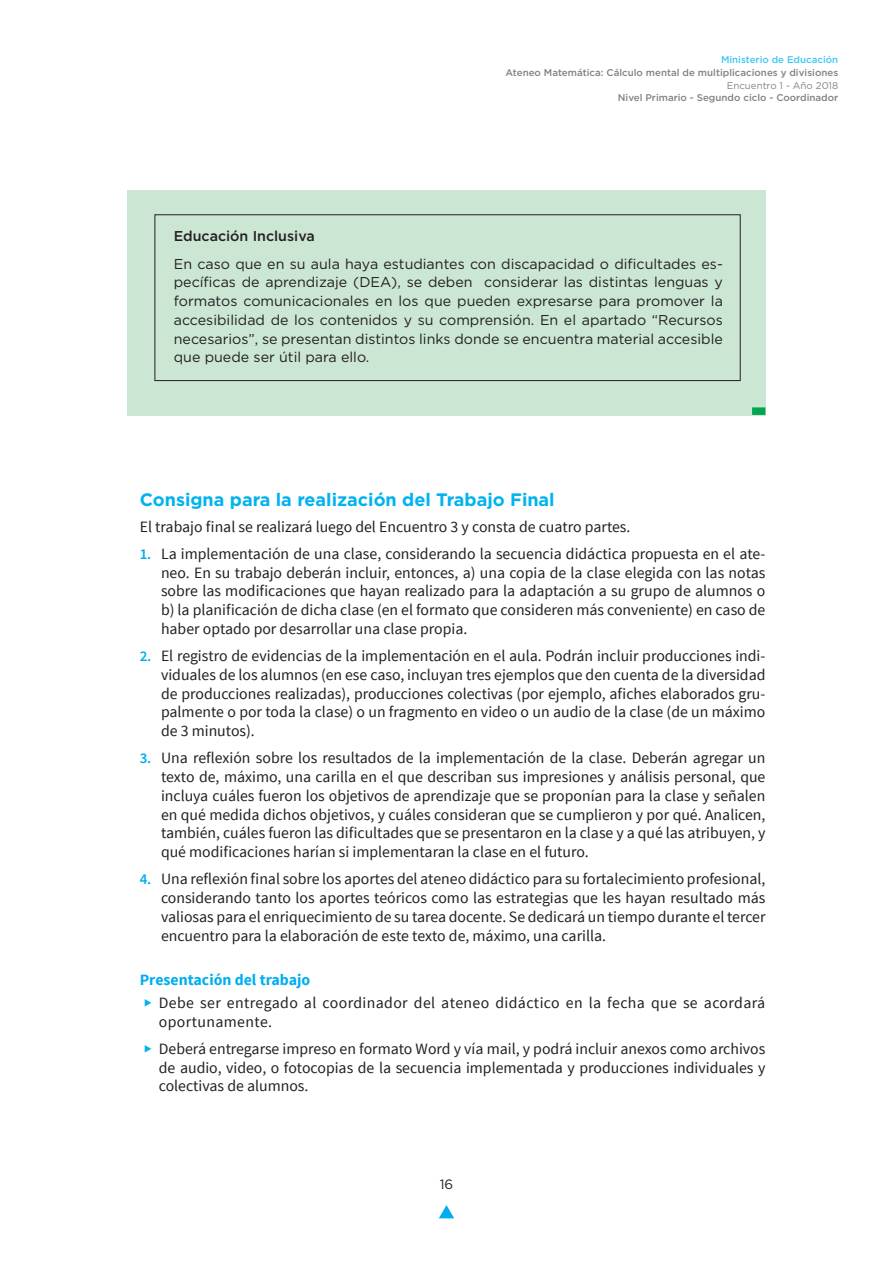
<style>
.page{position:relative;width:893px;height:1263px;background:#fff}
.page>*{position:absolute;margin:0;border:0;box-sizing:border-box;transform-origin:0 0}
.t1{font:700 18px "Gotham";color:#00b3ef}
.t2{font:15.75px/18.8px "Source Sans Pro";color:#231f20;text-align:justify}
.t3{font:15.75px/18.8px "Source Sans Pro";letter-spacing:.025em;color:#231f20}
.t4{font:700 15.75px "Source Sans Pro";color:#00aeef}
.t5{font:14.25px/18.8px "Gotham";color:#231f20;text-align:justify}
.t6{font:500 14.25px "Gotham";color:#231f20}
.t7{font:13.5px "Gotham";color:#231f20}
.t8{font:500 9.75px "Gotham";color:#808285}
.t9{font:500 9.75px "Gotham";color:#40c7f4}
.t10{font:9.75px "Gotham";color:#808285}
.s1{font-weight:600;font-size:15px;color:#00aeef}
.s2{color:#00b3ef}
</style>
<div class="page">
<svg style="left:439px;top:1205px;width:15px;height:13px"></svg>
<div style="left:127px;top:190px;width:638px;height:75px;background:#cbe6d3"></div>
<div style="left:127px;top:236px;width:638px;height:150px;background:#cbe6d3"></div>
<div style="left:127px;top:357px;width:638px;height:58px;background:#cbe6d3"></div>
<div style="left:752px;top:407px;width:13px;height:8px;background:#00a54f"></div>
<div style="left:155px;top:214px;width:586px;height:167px;border:1px solid #231f20"></div>
<p class="t9" style="left:721px;top:53px;width:119px">Ministerio de Educación</p>
<p class="t8" style="left:505px;top:66px;width:334px">Ateneo Matemática: Cálculo mental de multiplicaciones y divisiones</p>
<p class="t10" style="left:727px;top:79px;width:113px">Encuentro 1 - Año 2018</p>
<p class="t8" style="left:618px;top:92px;width:222px">Nivel Primario - Segundo ciclo - Coordinador</p>
<p class="t6" style="left:174px;top:227px;width:143px">Educación Inclusiva</p>
<p class="t5" style="left:174px;top:254px;width:551px">En caso que en su aula haya estudiantes con discapacidad o dificultades es&shy;pecíficas de aprendizaje (DEA), se deben considerar las distintas lenguas y formatos comunicacionales en los que pueden expresarse para promover la accesibilidad de los contenidos y su comprensión. En el apartado “Recursos necesarios”, se presentan distintos links donde se encuentra material accesible que puede ser útil para ello.</p>
<p class="t1" style="left:140px;top:488px;width:416px">Consigna para la realización del Trabajo Final</p>
<p class="t2" style="left:140px;top:517px;width:492px">El trabajo final se realizará luego del Encuentro 3 y consta de cuatro partes.</p>
<p class="t2" style="left:161px;top:544px;width:606px;text-indent:-21px"><span class="s1">1.</span> La implementación de una clase, considerando la secuencia didáctica propuesta en el ate&shy;neo. En su trabajo deberán incluir, entonces, a) una copia de la clase elegida con las notas sobre las modificaciones que hayan realizado para la adaptación a su grupo de alumnos o b) la planificación de dicha clase (en el formato que consideren más conveniente) en caso de haber optado por desarrollar una clase propia.</p>
<p class="t2" style="left:161px;top:647px;width:606px;text-indent:-21px"><span class="s1">2.</span> El registro de evidencias de la implementación en el aula. Podrán incluir producciones indi&shy;viduales de los alumnos (en ese caso, incluyan tres ejemplos que den cuenta de la diversidad de producciones realizadas), producciones colectivas (por ejemplo, afiches elaborados gru&shy;palmente o por toda la clase) o un fragmento en video o un audio de la clase (de un máximo de 3 minutos).</p>
<p class="t2" style="left:161px;top:749px;width:606px;text-indent:-21px"><span class="s1">3.</span> Una reflexión sobre los resultados de la implementación de la clase. Deberán agregar un texto de, máximo, una carilla en el que describan sus impresiones y análisis personal, que incluya cuáles fueron los objetivos de aprendizaje que se proponían para la clase y señalen en qué medida dichos objetivos, y cuáles consideran que se cumplieron y por qué. Analicen, también, cuáles fueron las dificultades que se presentaron en la clase y a qué las atribuyen, y qué modificaciones harían si implementaran la clase en el futuro.</p>
<p class="t2" style="left:161px;top:870px;width:606px;text-indent:-21px"><span class="s1">4.</span> Una reflexión final sobre los aportes del ateneo didáctico para su fortalecimiento profesional, considerando tanto los aportes teóricos como las estrategias que les hayan resultado más valiosas para el enriquecimiento de su tarea docente. Se dedicará un tiempo durante el tercer encuentro para la elaboración de este texto de, máximo, una carilla.</p>
<p class="t4" style="left:140px;top:969px;width:172px">Presentación del trabajo</p>
<p class="t3" style="left:159px;top:993px;width:608px;text-indent:-15px"><span class="s2">◆</span> Debe ser entregado al coordinador del ateneo didáctico en la fecha que se acordará oportunamente.</p>
<p class="t2" style="left:159px;top:1039px;width:608px;text-indent:-15px"><span class="s2">◆</span> Deberá entregarse impreso en formato Word y vía mail, y podrá incluir anexos como archivos de audio, video, o fotocopias de la secuencia implementada y producciones individuales y colectivas de alumnos.</p>
<p class="t7" style="left:440px;top:1175px;width:15px">16</p>
</div>
